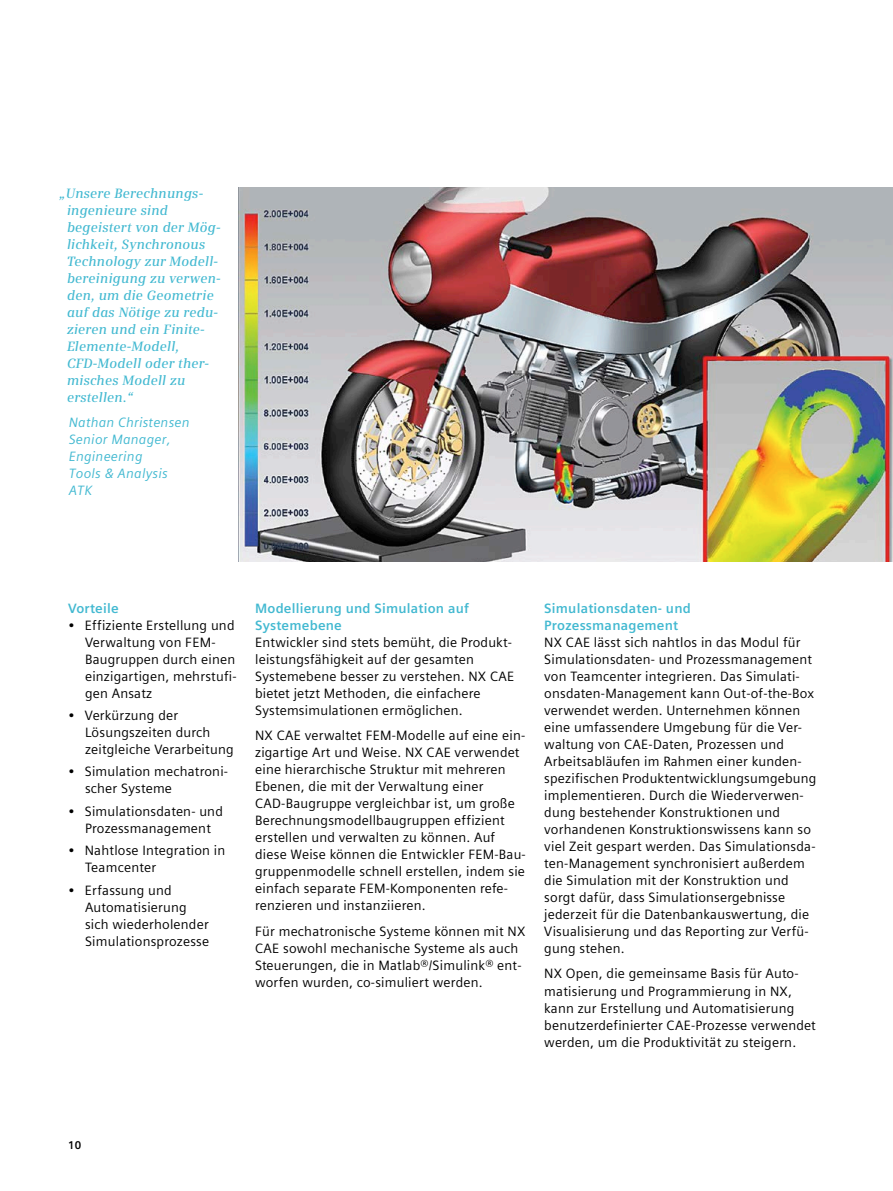
<style>
.page{position:relative;width:893px;height:1191px;background:#fff}
.page>*{position:absolute;margin:0;border:0;box-sizing:border-box;transform-origin:0 0}
.t1{font:13.5px/17px "Siemens Sans Global";letter-spacing:.015em;color:#000}
.t2{font:italic 600 13.5px/17px "Siemens Serif";letter-spacing:.015em;color:#43b9d1}
.t3{font:700 13.5px/17px "Siemens Sans Global";letter-spacing:.015em;color:#43b9d1}
.t4{font:italic 13.5px/17px "Siemens Sans Global";letter-spacing:.015em;color:#43b9d1}
.t5{font:700 11.25px "Siemens Sans Global";color:#000}
</style>
<div class="page">
<img style="left:238px;top:187px;width:655px;height:374px">
<p class="t2" style="left:67px;top:184px;width:155px;text-indent:-8px">„Unsere Berechnungs&shy;ingenieure sind begeistert von der Mög&shy;lichkeit, Synchronous<br>Technology zur Modell&shy;bereinigung zu verwen&shy;den, um die Geometrie auf das Nötige zu redu&shy;zieren und ein Finite-<br>Elemente-Modell,<br>CFD-Modell oder ther&shy;misches Modell zu erstellen.“</p>
<p class="t4" style="left:69px;top:414px;width:123px">Nathan Christensen<br>Senior Manager,<br>Engineering<br>Tools &amp; Analysis<br>ATK</p>
<p class="t3" style="left:68px;top:599px;width:52px">Vorteile</p>
<p class="t1" style="left:85px;top:617px;width:153px;text-indent:-17px">• Effiziente Erstellung und<br>Verwaltung von FEM-<br>Baugruppen durch einen einzigartigen, mehrstufi&shy;gen Ansatz</p>
<p class="t1" style="left:85px;top:707px;width:150px;text-indent:-17px">• Verkürzung der<br>Lösungszeiten durch zeitgleiche Verarbeitung</p>
<p class="t1" style="left:85px;top:764px;width:145px;text-indent:-17px">• Simulation mechatroni&shy;scher Systeme</p>
<p class="t1" style="left:68px;top:803px;width:156px;text-align:center">• Simulationsdaten- und<br>Prozessmanagement</p>
<p class="t1" style="left:85px;top:842px;width:142px;text-indent:-17px">• Nahtlose Integration in<br>Teamcenter</p>
<p class="t1" style="left:85px;top:882px;width:126px;text-indent:-17px">• Erfassung und<br>Automatisierung sich wiederholender<br>Simulationsprozesse</p>
<p class="t3" style="left:255px;top:599px;width:215px">Modellierung und Simulation auf<br>Systemebene</p>
<p class="t1" style="left:255px;top:634px;width:261px">Entwickler sind stets bemüht, die Produkt&shy;leistungsfähigkeit auf der gesamten Systemebene besser zu verstehen. NX CAE bietet jetzt Methoden, die einfachere Systemsimulationen ermöglichen.</p>
<p class="t1" style="left:255px;top:727px;width:272px">NX CAE verwaltet FEM-Modelle auf eine ein&shy;zigartige Art und Weise. NX CAE verwendet eine hierarchische Struktur mit mehreren Ebenen, die mit der Verwaltung einer CAD-Baugruppe vergleichbar ist, um große Berechnungsmodellbaugruppen effizient erstellen und verwalten zu können. Auf diese Weise können die Entwickler FEM-Bau&shy;gruppenmodelle schnell erstellen, indem sie einfach separate FEM-Komponenten refe&shy;renzieren und instanziieren.</p>
<p class="t1" style="left:255px;top:923px;width:272px">Für mechatronische Systeme können mit NX CAE sowohl mechanische Systeme als auch Steuerungen, die in Matlab®/Simulink® ent&shy;worfen wurden, co-simuliert werden.</p>
<p class="t3" style="left:544px;top:599px;width:148px">Simulationsdaten- und<br>Prozessmanagement</p>
<p class="t1" style="left:544px;top:634px;width:274px">NX CAE lässt sich nahtlos in das Modul für Simulationsdaten- und Prozessmanagement von Teamcenter integrieren. Das Simulati&shy;onsdaten-Management kann Out-of-the-Box verwendet werden. Unternehmen können eine umfassendere Umgebung für die Ver&shy;waltung von CAE-Daten, Prozessen und Arbeitsabläufen im Rahmen einer kunden&shy;spezifischen Produktentwicklungsumgebung implementieren. Durch die Wiederverwen&shy;dung bestehender Konstruktionen und vorhandenen Konstruktionswissens kann so viel Zeit gespart werden. Das Simulationsda&shy;ten-Management synchronisiert außerdem die Simulation mit der Konstruktion und sorgt dafür, dass Simulationsergebnisse jederzeit für die Datenbankauswertung, die Visualisierung und das Reporting zur Verfü&shy;gung stehen.</p>
<p class="t1" style="left:544px;top:966px;width:273px">NX Open, die gemeinsame Basis für Auto&shy;matisierung und Programmierung in NX, kann zur Erstellung und Automatisierung benutzerdefinierter CAE-Prozesse verwendet werden, um die Produktivität zu steigern.</p>
<p class="t5" style="left:68px;top:1138px;width:15px">10</p>
</div>
